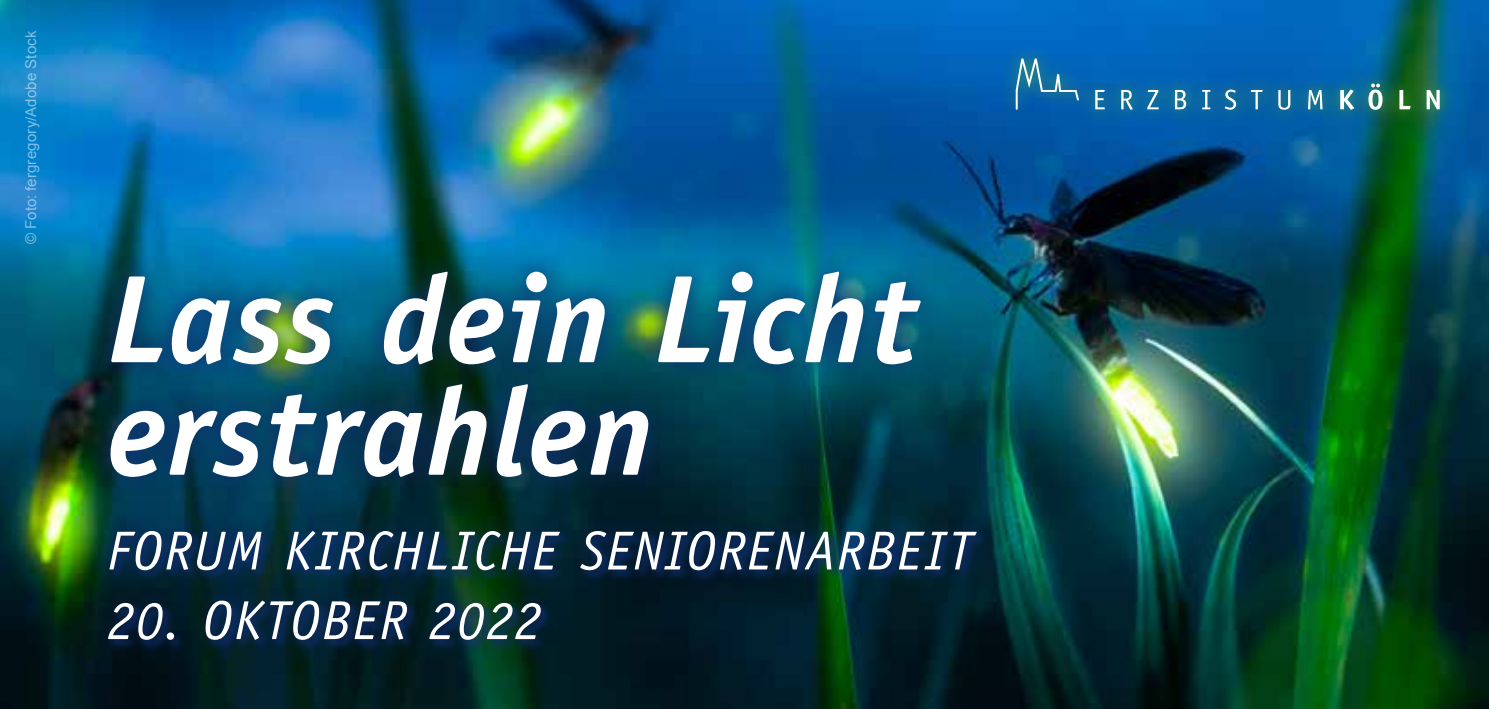
<style>
.page{position:relative;width:1489px;height:709px;background:#fff}
.page>*{position:absolute;margin:0;border:0;box-sizing:border-box;transform-origin:0 0}
.t1{font:italic 700 125px/112.5px "Officina Sans";letter-spacing:.015em;color:#fff}
.t2{font:italic 55px "Officina Sans";letter-spacing:.03em;color:#fff}
.t3{font:15px "Arial";letter-spacing:.01em;color:#fff}
</style>
<div class="page">
<img style="left:0;top:0;width:1488px;height:709px">
<svg style="left:999px;top:44px;width:455px;height:81px;background:#06639e"></svg>
<svg style="left:1095px;top:90px;width:9px;height:19px"></svg>
<svg style="left:1121px;top:90px;width:11px;height:20px"></svg>
<svg style="left:1147px;top:90px;width:11px;height:19px"></svg>
<svg style="left:1174px;top:90px;width:12px;height:19px"></svg>
<svg style="left:1202px;top:90px;width:8px;height:19px"></svg>
<svg style="left:1224px;top:90px;width:11px;height:20px"></svg>
<svg style="left:1250px;top:90px;width:12px;height:19px"></svg>
<svg style="left:1278px;top:90px;width:12px;height:20px"></svg>
<svg style="left:1307px;top:90px;width:15px;height:19px"></svg>
<svg style="left:1339px;top:89px;width:14px;height:21px"></svg>
<svg style="left:1368px;top:84px;width:14px;height:26px"></svg>
<svg style="left:1399px;top:90px;width:11px;height:19px"></svg>
<svg style="left:1426px;top:90px;width:13px;height:19px"></svg>
<svg style="left:1015px;top:58px;width:63px;height:52px;background:#2879b1"></svg>
<div style="left:90px;top:511px;width:903px;height:148px;background:#122f72;opacity:.75"></div>
<svg style="left:88px;top:251px;width:852px;height:247px;background:#064863"></svg>
<p class="t3" style="left:21px;top:244px;width:215px;rotate:-90deg">© Foto: fergregory/Adobe Stock</p>
<h1 class="t1" style="left:107px;top:263px;width:811px">Lass dein Licht erstrahlen</h1>
<p class="t2" style="left:107px;top:519px;width:866px">FORUM KIRCHLICHE SENIORENARBEIT</p>
<p class="t2" style="left:107px;top:588px;width:436px">20. OKTOBER 2022</p>
</div>
